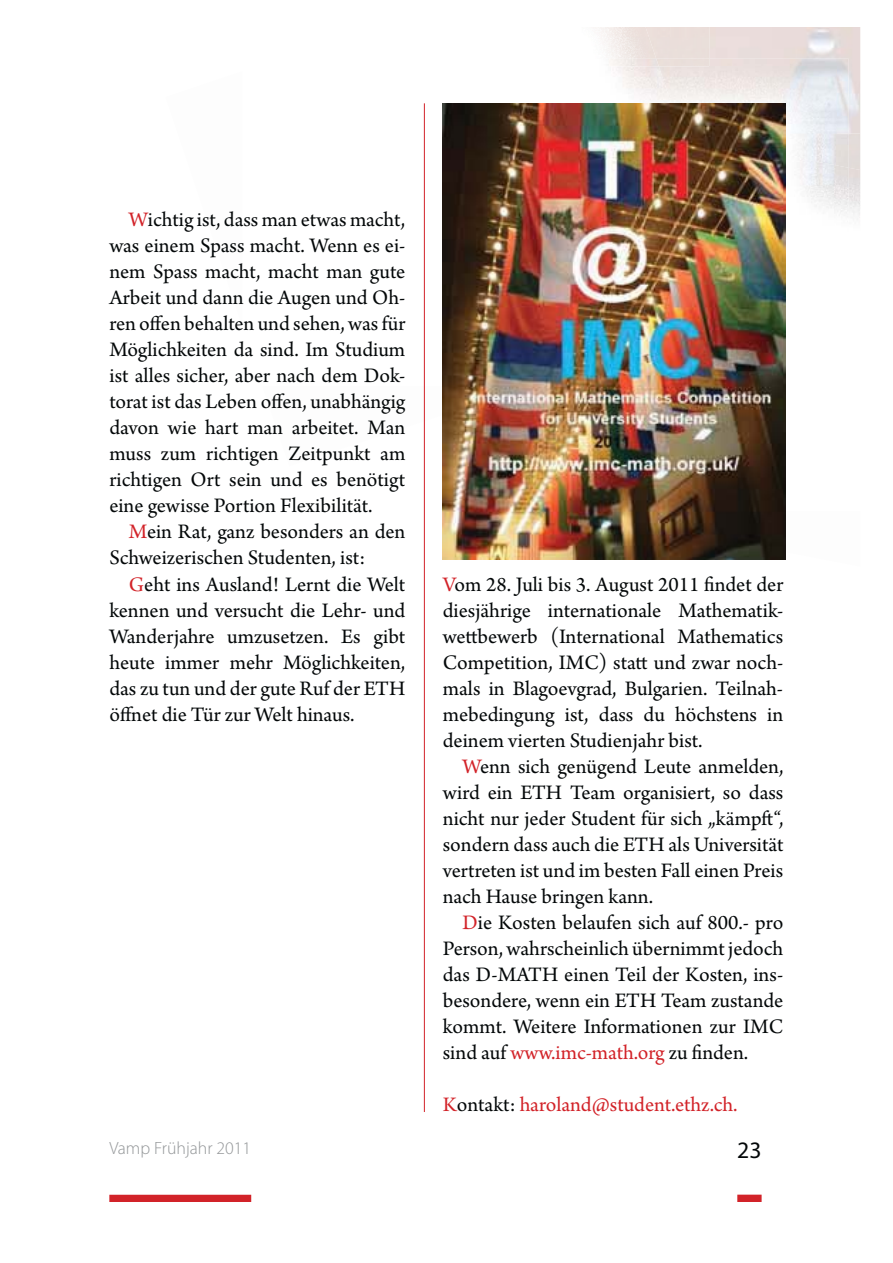
<style>
.page{position:relative;width:893px;height:1263px;background:#fff}
.page>*{position:absolute;margin:0;border:0;box-sizing:border-box;transform-origin:0 0}
.t1{font:23.7px "Myriad Pro";color:#040809}
.t2{font:21.75px/26.1px "Arno Pro";color:#040809;text-align:justify}
.t3{font:21.75px "Arno Pro";color:#d22329}
.t4{font:300 17.7px "Myriad Pro";color:#939698}
.s1{color:#d22329}
.s2{color:#040809}
</style>
<div class="page">
<div style="left:109px;top:1195px;width:142px;height:7px;background:#d22329"></div>
<div style="left:737px;top:1195px;width:24px;height:7px;background:#d22329"></div>
<div style="left:656px;top:27px;width:54px;height:32px;background:#eadeda"></div>
<svg style="left:583px;top:28px;width:76px;height:31px"></svg>
<img style="left:710px;top:59px;width:139px;height:75px">
<img style="left:603px;top:59px;width:56px;height:7px">
<img style="left:836px;top:165px;width:13px;height:49px">
<img style="left:681px;top:66px;width:155px;height:68px">
<img style="left:785px;top:134px;width:51px;height:7px">
<img style="left:785px;top:141px;width:51px;height:43px">
<img style="left:785px;top:184px;width:51px;height:204px">
<img style="left:443px;top:103px;width:342px;height:457px">
<hr style="left:424px;top:103px;width:1px;height:1009px;background:#d22329">
<p class="t2" style="left:109px;top:208px;width:298px;text-indent:20px"><span class="s1">W</span>ichtig ist, dass man etwas macht, was einem Spass macht. Wenn es ei&shy;nem Spass macht, macht man gute Arbeit und dann die Augen und Oh&shy;ren offen behalten und sehen, was für Möglichkeiten da sind. Im Studium ist alles sicher, aber nach dem Dok&shy;torat ist das Leben offen, unabhängig davon wie hart man arbeitet. Man muss zum richtigen Zeitpunkt am richtigen Ort sein und es benötigt eine gewisse Portion Flexibilität.</p>
<p class="t2" style="left:109px;top:520px;width:298px;text-indent:20px"><span class="s1">M</span>ein Rat, ganz besonders an den<br>Schweizerischen Studenten, ist:</p>
<p class="t2" style="left:109px;top:572px;width:298px;text-indent:20px"><span class="s1">G</span>eht ins Ausland! Lernt die Welt kennen und versucht die Lehr- und Wanderjahre umzusetzen. Es gibt heute immer mehr Möglichkeiten, das zu tun und der gute Ruf der ETH öffnet die Tür zur Welt hinaus.</p>
<p class="t2" style="left:443px;top:572px;width:342px"><span class="s1">V</span>om 28. Juli bis 3. August 2011 findet der diesjährige internationale Mathematik&shy;wettbewerb (International Mathematics Competition, IMC) statt und zwar noch&shy;mals in Blagoevgrad, Bulgarien. Teilnah&shy;mebedingung ist, dass du höchstens in deinem vierten Studienjahr bist.</p>
<p class="t2" style="left:443px;top:755px;width:342px;text-indent:20px"><span class="s1">W</span>enn sich genügend Leute anmelden, wird ein ETH Team organisiert, so dass nicht nur jeder Student für sich „kämpft“, sondern dass auch die ETH als Universität vertreten ist und im besten Fall einen Preis nach Hause bringen kann.</p>
<p class="t2" style="left:443px;top:911px;width:342px;text-indent:20px"><span class="s1">D</span>ie Kosten belaufen sich auf 800.- pro Person, wahrscheinlich übernimmt jedoch das D-MATH einen Teil der Kosten, ins&shy;besondere, wenn ein ETH Team zustande kommt. Weitere Informationen zur IMC sind auf <span class="s1">www.imc-math.org</span> zu finden.</p>
<p class="t3" style="left:443px;top:1096px;width:296px">K<span class="s2">ontakt:</span> haroland@student.ethz.ch.</p>
<p class="t4" style="left:109px;top:1141px;width:143px">Vamp Frühjahr 2011</p>
<p class="t1" style="left:737px;top:1136px;width:26px">23</p>
</div>
